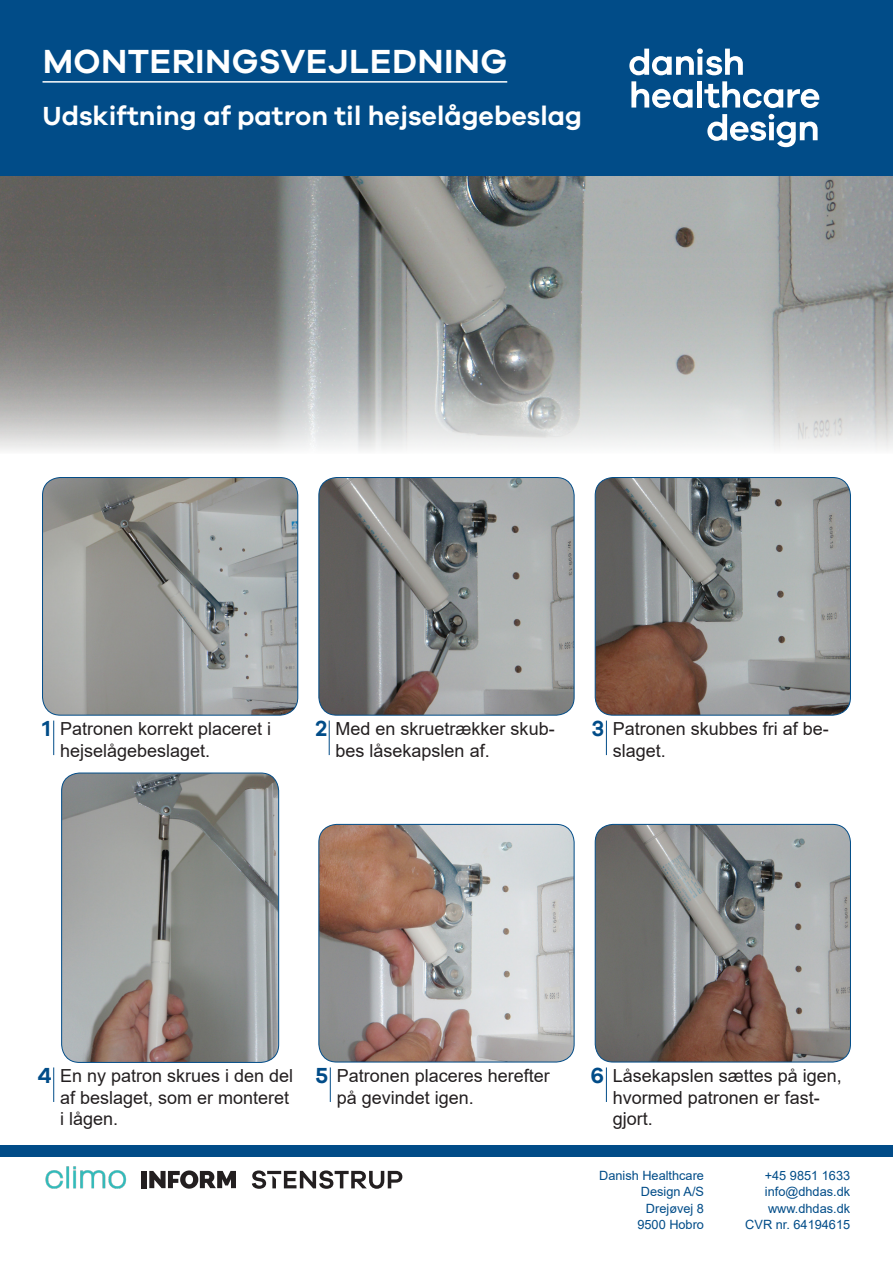
<style>
.page{position:relative;width:893px;height:1263px;background:#fff}
.page>*{position:absolute;margin:0;border:0;box-sizing:border-box;transform-origin:0 0}
.t1{font:600 34.5px "Galano Grotesque";letter-spacing:.01em;color:#fff}
.t2{font:600 27px "Galano Grotesque";color:#fff}
.t3{font:600 22.5px "Galano Grotesque";color:#014c88}
.t4{font:18px/21.6px "Arial";color:#231f20}
.t5{font:12.75px/16.5px "Arial";color:#014c88;text-align:right}
</style>
<div class="page">
<div style="left:0;top:0;width:893px;height:177px;background:#014c88"></div>
<hr style="left:43px;top:81px;width:464px;height:2px;background:#fff">
<svg style="left:629px;top:48px;width:114px;height:27px"></svg>
<svg style="left:631px;top:81px;width:62px;height:27px"></svg>
<hr style="left:698px;top:81px;width:4px;height:27px;background:#fff">
<svg style="left:704px;top:81px;width:115px;height:27px"></svg>
<svg style="left:707px;top:114px;width:111px;height:33px"></svg>
<div style="left:0;top:1145px;width:893px;height:12px;background:#014c88"></div>
<svg style="left:252px;top:1170px;width:150px;height:19px"></svg>
<img style="left:46px;top:1167px;width:81px;height:22px">
<svg style="left:149px;top:1170px;width:87px;height:19px"></svg>
<div style="left:142px;top:1171px;width:5px;height:17px;background:#231f20"></div>
<img style="left:43px;top:477px;width:255px;height:238px">
<div style="left:42px;top:477px;width:256px;height:238px;border:1px solid #014c88;border-radius:18px"></div>
<hr style="left:53px;top:720px;width:1px;height:35px;background:#014c88">
<img style="left:62px;top:773px;width:217px;height:289px">
<div style="left:61px;top:773px;width:218px;height:290px;border:1px solid #014c88;border-radius:18px"></div>
<img style="left:319px;top:824px;width:255px;height:238px">
<div style="left:318px;top:824px;width:256px;height:238px;border:1px solid #014c88;border-radius:18px"></div>
<hr style="left:53px;top:1067px;width:1px;height:35px;background:#014c88">
<img style="left:319px;top:477px;width:255px;height:238px">
<div style="left:318px;top:477px;width:256px;height:238px;border:1px solid #014c88;border-radius:18px"></div>
<hr style="left:329px;top:720px;width:1px;height:35px;background:#014c88">
<img style="left:595px;top:477px;width:255px;height:238px">
<div style="left:595px;top:477px;width:256px;height:238px;border:1px solid #014c88;border-radius:18px"></div>
<hr style="left:606px;top:720px;width:1px;height:35px;background:#014c88">
<img style="left:595px;top:824px;width:255px;height:238px">
<div style="left:595px;top:824px;width:256px;height:238px;border:1px solid #014c88;border-radius:18px"></div>
<hr style="left:606px;top:1067px;width:1px;height:35px;background:#014c88">
<hr style="left:330px;top:1067px;width:1px;height:35px;background:#014c88">
<img style="left:0;top:177px;width:893px;height:274px">
<h1 class="t1" style="left:43px;top:40px;width:466px">MONTERINGSVEJLEDNING</h1>
<h2 class="t2" style="left:43px;top:99px;width:541px">Udskiftning af patron til hejselågebeslag</h2>
<p class="t3" style="left:43px;top:715px;width:10px">1</p>
<p class="t4" style="left:60px;top:718px;width:213px">Patronen korrekt placeret i</p>
<p class="t4" style="left:60px;top:740px;width:152px">hejselågebeslaget.</p>
<p class="t3" style="left:315px;top:714px;width:13px">2</p>
<p class="t4" style="left:613px;top:718px;width:218px">Patronen skubbes fri af be&shy;slaget.</p>
<p class="t3" style="left:591px;top:714px;width:14px">3</p>
<p class="t4" style="left:336px;top:718px;width:221px">Med en skruetrækker skub&shy;bes låsekapslen af.</p>
<p class="t3" style="left:38px;top:1061px;width:15px">4</p>
<p class="t4" style="left:60px;top:1065px;width:235px">En ny patron skrues i den del af beslaget, som er monteret i lågen.</p>
<p class="t3" style="left:315px;top:1061px;width:14px">5</p>
<p class="t3" style="left:590px;top:1061px;width:15px">6</p>
<p class="t4" style="left:337px;top:1065px;width:215px">Patronen placeres herefter på gevindet igen.</p>
<p class="t4" style="left:613px;top:1065px;width:231px">Låsekapslen sættes på igen,</p>
<p class="t4" style="left:613px;top:1087px;width:209px">hvormed patronen er fast&shy;gjort.</p>
<p class="t5" style="left:599px;top:1167px;width:106px">Danish Healthcare<br>Design A/S<br>Drejøvej 8<br>9500 Hobro</p>
<p class="t5" style="left:745px;top:1167px;width:106px">+45 9851 1633 info@dhdas.dk www.dhdas.dk<br>CVR nr. 64194615</p>
</div>
